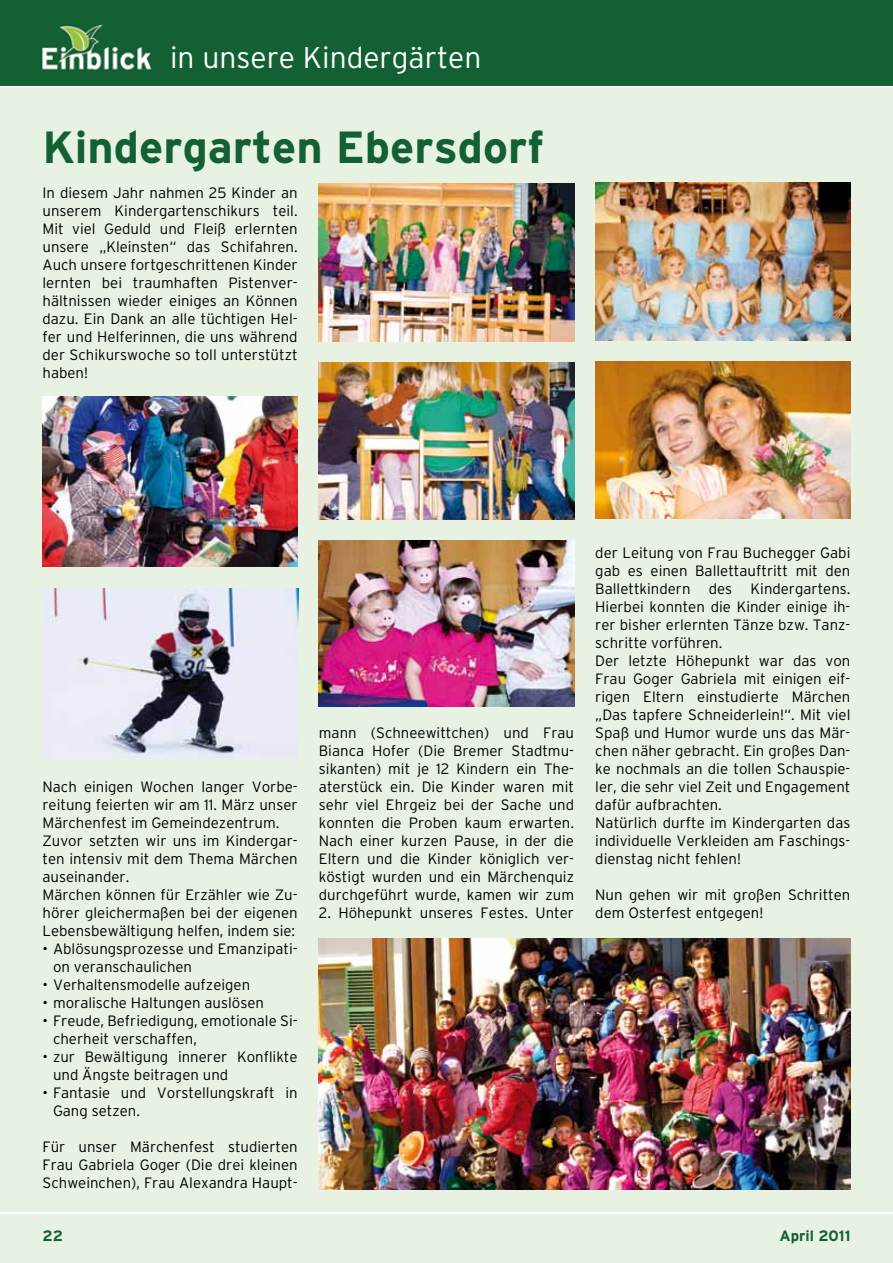
<style>
.page{position:relative;width:893px;height:1263px;background:#fff}
.page>*{position:absolute;margin:0;border:0;box-sizing:border-box;transform-origin:0 0}
.t1{font:700 45px "Interstate";color:#126034}
.t2{font:300 30px "Interstate";color:#fff}
.t3{font:300 15px/18px "Interstate";color:#000}
.t4{font:700 15px "Interstate";color:#126034}
</style>
<div class="page">
<div style="left:0;top:87px;width:893px;height:1176px;background:#e8f2e2"></div>
<hr style="left:0;top:1212px;width:893px;height:2px;background:#fff">
<div style="left:0;top:0;width:893px;height:85px;background:#136034"></div>
<img style="left:319px;top:184px;width:255px;height:157px">
<img style="left:319px;top:541px;width:255px;height:166px">
<img style="left:319px;top:362px;width:255px;height:157px">
<img style="left:595px;top:183px;width:255px;height:157px">
<img style="left:43px;top:397px;width:255px;height:170px">
<img style="left:43px;top:588px;width:255px;height:171px">
<img style="left:595px;top:361px;width:255px;height:157px">
<img style="left:319px;top:938px;width:531px;height:251px">
<h2 class="t2" style="left:170px;top:41px;width:313px">in unsere Kindergärten</h2>
<h1 class="t1" style="left:43px;top:122px;width:503px">Kindergarten Ebersdorf</h1>
<p class="t3" style="left:43px;top:184px;width:257px;text-align:justify">In diesem Jahr nahmen 25 Kinder an unserem Kindergartenschikurs teil.<br>Mit viel Geduld und Fleiß erlernten unsere „Kleinsten“ das Schifahren.<br>Auch unsere fortgeschrittenen Kinder lernten bei traumhaften Pistenver&shy;hältnissen wieder einiges an Können dazu. Ein Dank an alle tüchtigen Hel&shy;fer und Helferinnen, die uns während der Schikurswoche so toll unterstützt haben!</p>
<p class="t3" style="left:43px;top:778px;width:257px">Nach einigen Wochen langer Vorbe&shy;reitung feierten wir am 11. März unser Märchenfest im Gemeindezentrum.<br>Zuvor setzten wir uns im Kindergar&shy;ten intensiv mit dem Thema Märchen auseinander.<br>Märchen können für Erzähler wie Zu&shy;hörer gleichermaßen bei der eigenen Lebensbewältigung helfen, indem sie:</p>
<p class="t3" style="left:53px;top:940px;width:246px;text-indent:-10px">• Ablösungsprozesse und Emanzipati&shy;on veranschaulichen</p>
<p class="t3" style="left:43px;top:976px;width:209px">• Verhaltensmodelle aufzeigen</p>
<p class="t3" style="left:43px;top:994px;width:223px">• moralische Haltungen auslösen</p>
<p class="t3" style="left:53px;top:1012px;width:246px;text-indent:-10px">• Freude, Befriedigung, emotionale Si&shy;cherheit verschaffen,</p>
<p class="t3" style="left:53px;top:1048px;width:246px;text-indent:-10px">• zur Bewältigung innerer Konflikte und Ängste beitragen und</p>
<p class="t3" style="left:53px;top:1084px;width:246px;text-indent:-10px">• Fantasie und Vorstellungskraft in<br>Gang setzen.</p>
<p class="t3" style="left:43px;top:1138px;width:257px;text-align:justify">Für unser Märchenfest studierten Frau Gabriela Goger (Die drei kleinen Schweinchen), Frau Alexandra Haupt-</p>
<p class="t3" style="left:319px;top:724px;width:257px;text-align:justify">mann (Schneewittchen) und Frau Bianca Hofer (Die Bremer Stadtmu&shy;sikanten) mit je 12 Kindern ein The&shy;aterstück ein. Die Kinder waren mit sehr viel Ehrgeiz bei der Sache und konnten die Proben kaum erwarten.<br>Nach einer kurzen Pause, in der die Eltern und die Kinder königlich ver&shy;köstigt wurden und ein Märchenquiz durchgeführt wurde, kamen wir zum</p>
<p class="t3" style="left:319px;top:904px;width:257px">2. Höhepunkt unseres Festes. Unter</p>
<p class="t3" style="left:595px;top:544px;width:257px">der Leitung von Frau Buchegger Gabi gab es einen Ballettauftritt mit den Ballettkindern des Kindergartens.<br>Hierbei konnten die Kinder einige ih&shy;rer bisher erlernten Tänze bzw. Tanz&shy;schritte vorführen.<br>Der letzte Höhepunkt war das von Frau Goger Gabriela mit einigen eif&shy;rigen Eltern einstudierte Märchen „Das tapfere Schneiderlein!“. Mit viel Spaß und Humor wurde uns das Mär&shy;chen näher gebracht. Ein großes Dan&shy;ke nochmals an die tollen Schauspie&shy;ler, die sehr viel Zeit und Engagement dafür aufbrachten.<br>Natürlich durfte im Kindergarten das individuelle Verkleiden am Faschings&shy;dienstag nicht fehlen!</p>
<p class="t3" style="left:595px;top:886px;width:257px">Nun gehen wir mit großen Schritten dem Osterfest entgegen!</p>
<p class="t4" style="left:43px;top:1227px;width:22px">22</p>
<p class="t4" style="left:779px;top:1227px;width:73px">April 2011</p>
</div>
